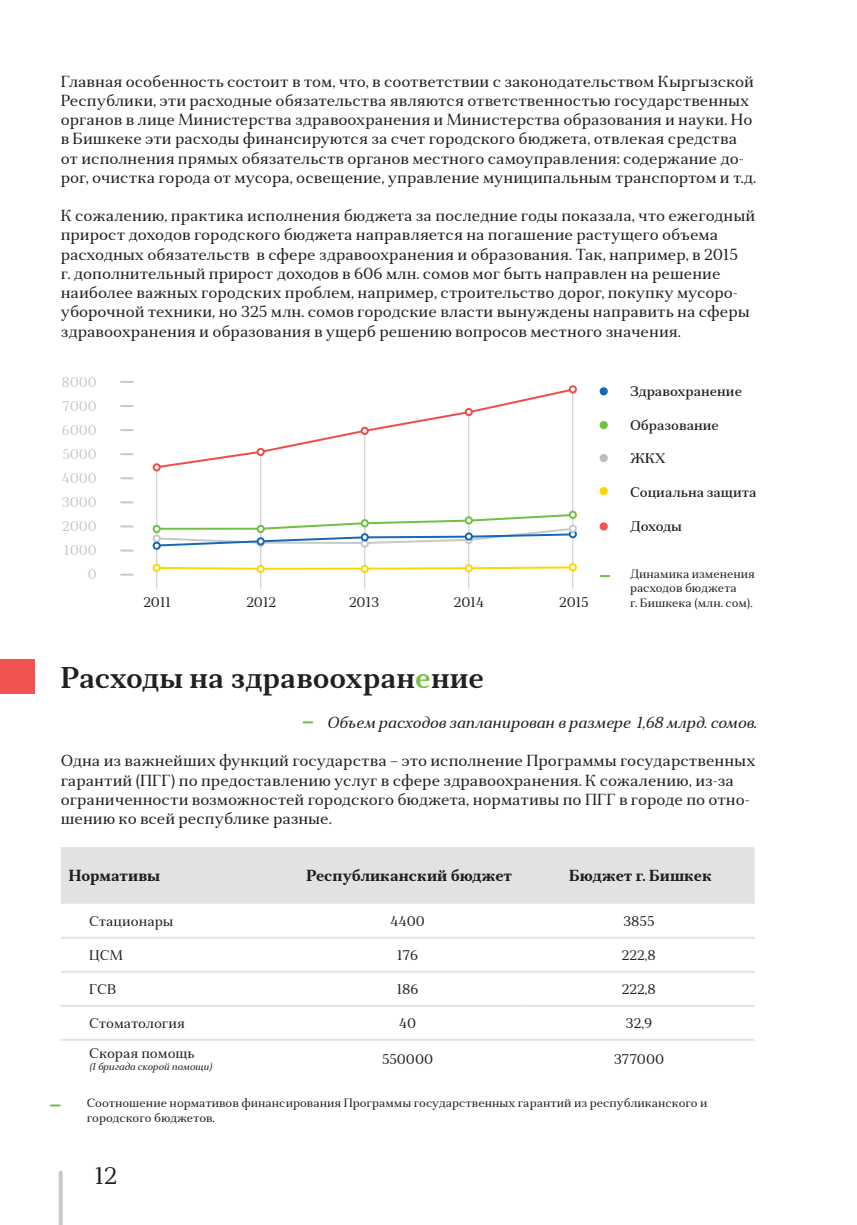
<style>
.page{position:relative;width:857px;height:1225px;background:#fff}
.page>*{position:absolute;margin:0;border:0;box-sizing:border-box;transform-origin:0 0}
.t1{font:600 30px "Anglecia Pro Text";color:#231f20}
.t2{font:24px "Anglecia Pro Text";color:#231f20}
.t3{font:16px/19.2px "Anglecia Pro Text";color:#231f20}
.t4{font:italic 16px "Anglecia Pro Text";color:#231f20}
.t5{font:700 16px "Anglecia Pro Text";color:#231f20}
.t6{font:14px "Anglecia Pro Text";color:#231f20}
.t7{font:500 14px "Anglecia Pro Text";color:#231f20}
.t8{font:14px/24px "Anglecia Pro Text";color:#c7c8ca;text-align:right}
.t9{font:12px/14.4px "Anglecia Pro Text";color:#231f20}
.t10{font:italic 10px "Anglecia Pro Text";color:#231f20}
.s1{color:#71bf44}
</style>
<div class="page">
<svg style="left:59px;top:1172px;width:4px;height:53px"></svg>
<div style="left:599px;top:421px;width:8px;height:8px;background:#71bf44;border-radius:50%"></div>
<div style="left:599px;top:454px;width:8px;height:8px;background:#bcbdc0;border-radius:50%"></div>
<div style="left:599px;top:387px;width:8px;height:8px;background:#1768b4;border-radius:50%"></div>
<div style="left:599px;top:522px;width:8px;height:8px;background:#f05451;border-radius:50%"></div>
<div style="left:599px;top:487px;width:8px;height:8px;background:#fed702;border-radius:50%"></div>
<div style="left:0;top:659px;width:34px;height:35px;background:#f05451"></div>
<div style="left:61px;top:847px;width:693px;height:56px;background:#e1e2e4"></div>
<hr style="left:61px;top:936px;width:231px;height:2px;background:#e1e2e4">
<hr style="left:292px;top:936px;width:231px;height:2px;background:#e1e2e4">
<hr style="left:523px;top:936px;width:231px;height:2px;background:#e1e2e4">
<hr style="left:61px;top:970px;width:231px;height:2px;background:#e1e2e4">
<hr style="left:292px;top:970px;width:231px;height:2px;background:#e1e2e4">
<hr style="left:523px;top:970px;width:231px;height:2px;background:#e1e2e4">
<hr style="left:61px;top:1004px;width:231px;height:2px;background:#e1e2e4">
<hr style="left:292px;top:1004px;width:231px;height:2px;background:#e1e2e4">
<hr style="left:523px;top:1004px;width:231px;height:2px;background:#e1e2e4">
<hr style="left:61px;top:1038px;width:231px;height:2px;background:#e1e2e4">
<hr style="left:292px;top:1038px;width:231px;height:2px;background:#e1e2e4">
<hr style="left:523px;top:1038px;width:231px;height:2px;background:#e1e2e4">
<svg style="left:120px;top:573px;width:13px;height:2px"></svg>
<svg style="left:120px;top:549px;width:13px;height:2px"></svg>
<svg style="left:120px;top:525px;width:13px;height:2px"></svg>
<svg style="left:120px;top:501px;width:13px;height:2px"></svg>
<svg style="left:120px;top:477px;width:13px;height:2px"></svg>
<svg style="left:120px;top:453px;width:13px;height:2px"></svg>
<svg style="left:120px;top:429px;width:13px;height:2px"></svg>
<svg style="left:120px;top:405px;width:13px;height:2px"></svg>
<svg style="left:120px;top:381px;width:13px;height:2px"></svg>
<hr style="left:260px;top:452px;width:1px;height:137px;background:#c7c8ca">
<hr style="left:156px;top:467px;width:1px;height:122px;background:#c7c8ca">
<hr style="left:364px;top:431px;width:1px;height:158px;background:#c7c8ca">
<hr style="left:468px;top:412px;width:1px;height:177px;background:#c7c8ca">
<hr style="left:572px;top:389px;width:1px;height:200px;background:#c7c8ca">
<div style="left:568px;top:530px;width:8px;height:8px;border:2px solid #1768b4;border-radius:50%"></div>
<div style="left:152px;top:564px;width:9px;height:8px;border:2px solid #fed702;border-radius:50%"></div>
<div style="left:256px;top:565px;width:9px;height:8px;border:2px solid #fed702;border-radius:50%"></div>
<div style="left:360px;top:565px;width:8px;height:8px;border:2px solid #fed702;border-radius:50%"></div>
<svg style="left:155px;top:564px;width:420px;height:8px"></svg>
<div style="left:568px;top:563px;width:8px;height:8px;border:2px solid #fed702;border-radius:50%"></div>
<div style="left:152px;top:525px;width:9px;height:8px;border:2px solid #71bf44;border-radius:50%"></div>
<div style="left:568px;top:510px;width:8px;height:9px;border:2px solid #71bf44;border-radius:50%"></div>
<div style="left:152px;top:534px;width:9px;height:8px;border:2px solid #c7c8ca;border-radius:50%"></div>
<div style="left:568px;top:524px;width:8px;height:9px;border:2px solid #c7c8ca;border-radius:50%"></div>
<div style="left:152px;top:463px;width:9px;height:8px;border:2px solid #ef4d4b;border-radius:50%"></div>
<svg style="left:154px;top:388px;width:421px;height:81px"></svg>
<div style="left:568px;top:385px;width:8px;height:8px;border:2px solid #ef4d4b;border-radius:50%"></div>
<svg style="left:154px;top:513px;width:421px;height:34px"></svg>
<div style="left:360px;top:533px;width:8px;height:8px;border:2px solid #1768b4;border-radius:50%"></div>
<div style="left:257px;top:538px;width:7px;height:6px;background:#fff;border-radius:50%"></div>
<div style="left:256px;top:537px;width:9px;height:8px;border:2px solid #1768b4;border-radius:50%"></div>
<div style="left:153px;top:542px;width:7px;height:7px;background:#fff;border-radius:50%"></div>
<div style="left:152px;top:541px;width:9px;height:9px;border:2px solid #1768b4;border-radius:50%"></div>
<svg style="left:600px;top:575px;width:9px;height:2px"></svg>
<svg style="left:51px;top:1104px;width:9px;height:2px"></svg>
<svg style="left:303px;top:721px;width:9px;height:2px"></svg>
<p class="t3" style="left:61px;top:71px;width:696px">Главная особенность состоит в том, что, в соответствии с законодательством Кыргызской Республики, эти расходные обязательства являются ответственностью государственных органов в лице Министерства здравоохранения и Министерства образования и науки. Но в Бишкеке эти расходы финансируются за счет городского бюджета, отвлекая средства от исполнения прямых обязательств органов местного самоуправления: содержание до&shy;рог, очистка города от мусора, освещение, управление муниципальным транспортом и т.д.</p>
<p class="t3" style="left:61px;top:206px;width:695px">К сожалению, практика исполнения бюджета за последние годы показала, что ежегодный прирост доходов городского бюджета направляется на погашение растущего объема расходных обязательств в сфере здравоохранения и образования. Так, например, в 2015<br>г. дополнительный прирост доходов в 606 млн. сомов мог быть направлен на решение наиболее важных городских проблем, например, строительство дорог, покупку мусоро&shy;уборочной техники, но 325 млн. сомов городские власти вынуждены направить на сферы здравоохранения и образования в ущерб решению вопросов местного значения.</p>
<p class="t8" style="left:61px;top:370px;width:37px">8000<br>7000<br>6000<br>5000<br>4000<br>3000<br>2000<br>1000<br>0</p>
<p class="t6" style="left:143px;top:593px;width:29px">2011</p>
<p class="t6" style="left:246px;top:593px;width:31px">2012</p>
<p class="t6" style="left:349px;top:593px;width:32px">2013</p>
<p class="t6" style="left:453px;top:593px;width:32px">2014</p>
<p class="t6" style="left:559px;top:593px;width:31px">2015</p>
<p class="t1" style="left:61px;top:657px;width:425px">Расходы на здравоохран<span class="s1">е</span>ние</p>
<p class="t7" style="left:629px;top:382px;width:113px">Здравохранение</p>
<p class="t7" style="left:629px;top:416px;width:90px">Образование</p>
<p class="t7" style="left:629px;top:449px;width:37px">ЖКХ</p>
<p class="t7" style="left:629px;top:483px;width:128px">Социальна защита</p>
<p class="t7" style="left:629px;top:516px;width:54px">Доходы</p>
<p class="t9" style="left:629px;top:566px;width:126px">Динамика изменения расходов бюджета<br>г. Бишкека (млн. сом).</p>
<p class="t4" style="left:326px;top:712px;width:431px">Объем расходов запланирован в размере 1,68 млрд. сомов.</p>
<p class="t3" style="left:61px;top:751px;width:696px">Одна из важнейших функций государства – это исполнение Программы государственных гарантий (ПГГ) по предоставлению услуг в сфере здравоохранения. К сожалению, из-за ограниченности возможностей городского бюджета, нормативы по ПГГ в городе по отно&shy;шению ко всей республике разные.</p>
<p class="t5" style="left:69px;top:865px;width:93px">Нормативы</p>
<p class="t5" style="left:306px;top:865px;width:207px">Республиканский бюджет</p>
<p class="t5" style="left:569px;top:865px;width:144px">Бюджет г. Бишкек</p>
<p class="t6" style="left:89px;top:912px;width:86px">Стационары</p>
<p class="t6" style="left:390px;top:912px;width:36px">4400</p>
<p class="t6" style="left:622px;top:912px;width:33px">3855</p>
<p class="t6" style="left:89px;top:946px;width:35px">ЦСМ</p>
<p class="t6" style="left:397px;top:946px;width:22px">176</p>
<p class="t6" style="left:621px;top:946px;width:35px">222,8</p>
<p class="t6" style="left:89px;top:980px;width:29px">ГСВ</p>
<p class="t6" style="left:396px;top:980px;width:23px">186</p>
<p class="t6" style="left:621px;top:980px;width:35px">222,8</p>
<p class="t6" style="left:89px;top:1014px;width:97px">Стоматология</p>
<p class="t6" style="left:398px;top:1014px;width:19px">40</p>
<p class="t6" style="left:625px;top:1014px;width:28px">32,9</p>
<p class="t6" style="left:89px;top:1044px;width:107px">Скорая помощь</p>
<p class="t10" style="left:89px;top:1060px;width:124px">(1 бригада скорой помощи)</p>
<p class="t6" style="left:382px;top:1050px;width:53px">550000</p>
<p class="t6" style="left:613px;top:1050px;width:52px">377000</p>
<p class="t9" style="left:87px;top:1095px;width:622px">Соотношение нормативов финансирования Программы государственных гарантий из республиканского и городского бюджетов.</p>
<p class="t2" style="left:95px;top:1160px;width:24px">12</p>
</div>
